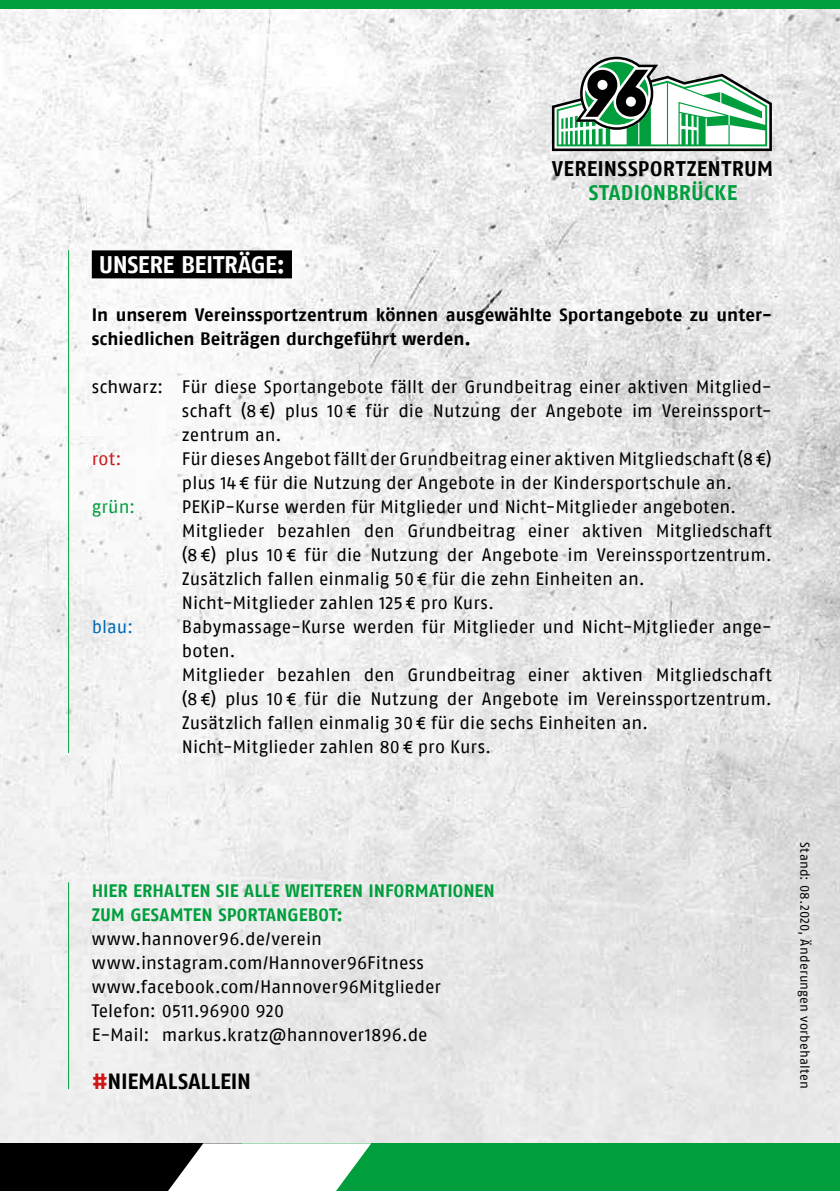
<style>
.page{position:relative;width:840px;height:1191px;background:#fff}
.page>*{position:absolute;margin:0;border:0;box-sizing:border-box;transform-origin:0 0}
.t1{font:24px "Fago No Bold Lf";letter-spacing:-.02em;color:#fff}
.t2{font:22px "Fago No Bold Lf";color:#000}
.t3{font:21.2px "Fago No Bold Lf";letter-spacing:.015em;color:#000}
.t4{font:700 21.2px "Fago No";letter-spacing:.01em;color:#009e3d}
.t5{font:18px/24px "Fago No Regular LF";color:#000}
.t6{font:18px/24px "Fago No Bold Lf";color:#000}
.t7{font:18px/24px "Fago No Bold Lf";letter-spacing:.005em;color:#009e3d}
.t8{font:18px "Fago No Regular LF";color:#009e3d}
.t9{font:18px "Fago No Regular LF";color:#0069b4}
.t10{font:18px "Fago No Regular LF";color:#cd1719}
.t11{font:13px "Fago No Regular LF";letter-spacing:.015em;color:#000}
.s1{color:#cd1719}
</style>
<div class="page">
<img style="left:0;top:9px;width:839px;height:1134px">
<hr style="left:68px;top:882px;width:1px;height:207px;background:#009e3d">
<svg style="left:551px;top:57px;width:220px;height:94px"></svg>
<div style="left:92px;top:250px;width:200px;height:28px;background:#000"></div>
<hr style="left:68px;top:250px;width:1px;height:503px;background:#009e3d">
<div style="left:0;top:0;width:839px;height:9px;background:#009e3d"></div>
<div style="left:220px;top:1143px;width:619px;height:48px;background:#009e3d"></div>
<div style="left:0;top:1143px;width:242px;height:48px;background:#000"></div>
<svg style="left:168px;top:1143px;width:203px;height:48px"></svg>
<p class="t3" style="left:552px;top:156px;width:223px">VEREINSSPORTZENTRUM</p>
<p class="t4" style="left:588px;top:180px;width:150px">STADIONBRÜCKE</p>
<h1 class="t1" style="left:99px;top:250px;width:188px">UNSERE BEITRÄGE:</h1>
<p class="t6" style="left:92px;top:302px;width:681px">In unserem Vereinssportzentrum können ausgewählte Sportangebote zu unter&shy;schiedlichen Beiträgen durchgeführt werden.</p>
<p class="t5" style="left:182px;top:374px;width:591px;text-align:justify;text-indent:-90px">schwarz: Für diese Sportangebote fällt der Grundbeitrag einer aktiven Mitglied&shy;schaft (8 €) plus 10 € für die Nutzung der Angebote im Vereinssport&shy;zentrum an.</p>
<p class="t10" style="left:92px;top:448px;width:31px">rot:</p>
<p class="t5" style="left:182px;top:446px;width:591px">Für dieses Angebot fällt der Grundbeitrag einer aktiven Mitgliedschaft (8 €) plus 14 € für die Nutzung der Angebote in der Kindersportschule an.</p>
<p class="t8" style="left:92px;top:496px;width:45px">grün:</p>
<p class="t5" style="left:182px;top:494px;width:591px">PEKiP-Kurse werden für Mitglieder und Nicht-Mitglieder angeboten.<br>Mitglieder bezahlen den Grundbeitrag einer aktiven Mitgliedschaft (8 €) plus 10 € für die Nutzung der Angebote im Vereinssportzentrum.<br>Zusätzlich fallen einmalig 50 € für die zehn Einheiten an.<br>Nicht-Mitglieder zahlen 125 € pro Kurs.</p>
<p class="t9" style="left:92px;top:616px;width:43px">blau:</p>
<p class="t5" style="left:182px;top:614px;width:591px">Babymassage-Kurse werden für Mitglieder und Nicht-Mitglieder ange&shy;boten.<br>Mitglieder bezahlen den Grundbeitrag einer aktiven Mitgliedschaft (8 €) plus 10 € für die Nutzung der Angebote im Vereinssportzentrum.<br>Zusätzlich fallen einmalig 30 € für die sechs Einheiten an.<br>Nicht-Mitglieder zahlen 80 € pro Kurs.</p>
<p class="t7" style="left:92px;top:878px;width:404px">HIER ERHALTEN SIE ALLE WEITEREN INFORMATIONEN<br>ZUM GESAMTEN SPORTANGEBOT:</p>
<p class="t5" style="left:92px;top:926px;width:350px">www.hannover96.de/verein www.instagram.com/Hannover96Fitness www.facebook.com/Hannover96Mitglieder Telefon: 0511.96900 920<br>E-Mail: markus.kratz@hannover1896.de</p>
<p class="t2" style="left:92px;top:1068px;width:161px"><span class="s1">#</span>NIEMALSALLEIN</p>
<p class="t11" style="left:812px;top:842px;width:248px;rotate:90deg">Stand: 08.2020, Änderungen vorbehalten</p>
</div>
